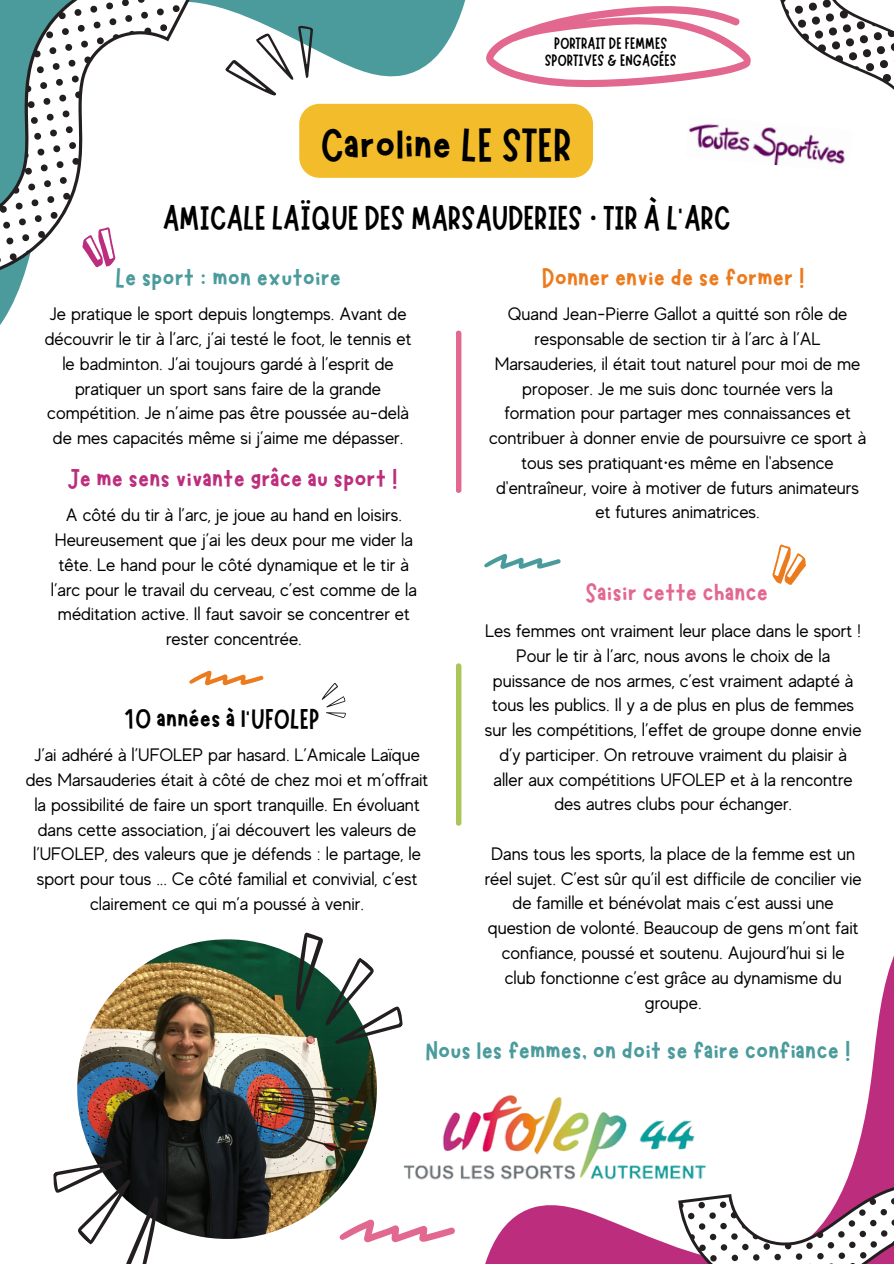
<style>
.page{position:relative;width:894px;height:1264px;background:#fff}
.page>*{position:absolute;margin:0;border:0;box-sizing:border-box;transform-origin:0 0}
.t1{font:48px "Marykate";color:#000}
.t2{font:34.5px "Marykate";letter-spacing:-.01em;color:#000}
.t3{font:28.5px "Marykate";color:#4b9b9d}
.t4{font:28.5px "Marykate";color:#bc2e7d}
.t5{font:28.5px "Marykate";color:#ec7b1d}
.t6{font:28.5px "Marykate";color:#000}
.t7{font:28.5px "Marykate";color:#e26890}
.t8{font:18px/24.8px "MADE Evolve Sans";color:#000;text-align:center}
.t9{font:16.5px/16.8px "Marykate";color:#000;text-align:center}
.s1{font-family:"Noto Sans"}
</style>
<div class="page">
<svg style="left:77px;top:800px;width:816px;height:463px"></svg>
<svg style="left:0;top:0;width:207px;height:325px"></svg>
<svg style="left:780px;top:0;width:113px;height:89px"></svg>
<svg style="left:677px;top:1181px;width:216px;height:82px"></svg>
<img style="left:77px;top:939px;width:300px;height:299px;border-radius:50%">
<svg style="left:53px;top:1132px;width:137px;height:131px"></svg>
<img style="left:397px;top:1083px;width:314px;height:117px">
<svg style="left:220px;top:0;width:531px;height:178px"></svg>
<svg style="left:339px;top:1219px;width:116px;height:23px"></svg>
<svg style="left:77px;top:222px;width:51px;height:51px"></svg>
<svg style="left:456px;top:330px;width:5px;height:163px"></svg>
<img style="left:685px;top:115px;width:160px;height:57px">
<svg style="left:263px;top:923px;width:157px;height:145px"></svg>
<svg style="left:455px;top:663px;width:6px;height:162px"></svg>
<svg style="left:321px;top:683px;width:25px;height:35px"></svg>
<svg style="left:189px;top:670px;width:75px;height:15px"></svg>
<svg style="left:484px;top:554px;width:77px;height:15px"></svg>
<svg style="left:772px;top:544px;width:34px;height:41px"></svg>
<p class="t9" style="left:544px;top:33px;width:134px">PORTRAIT DE FEMMES<br>SPORTIVES &amp; ENGAGÉES</p>
<p class="t1" style="left:320px;top:114px;width:253px">Caroline LE STER</p>
<p class="t2" style="left:163px;top:195px;width:569px">AMICALE LAÏQUE DES MARSAUDERIES <span class="s1">·</span> TIR À L’ARC</p>
<h4 class="t3" style="left:115px;top:259px;width:227px">Le sport : mon exutoire</h4>
<p class="t8" style="left:45px;top:302px;width:368px">Je pratique le sport depuis longtemps. Avant de découvrir le tir à l’arc, j’ai testé le foot, le tennis et le badminton. J’ai toujours gardé à l’esprit de pratiquer un sport sans faire de la grande compétition. Je n’aime pas être poussée au-delà de mes capacités même si j’aime me dépasser.</p>
<p class="t4" style="left:67px;top:460px;width:332px">Je me sens vivante grâce au sport !</p>
<h2 class="t8" style="left:51px;top:503px;width:367px">A côté du tir à l’arc, je joue au hand en loisirs.<br>Heureusement que j’ai les deux pour me vider la tête. Le hand pour le côté dynamique et le tir à l’arc pour le travail du cerveau, c’est comme de la méditation active. Il faut savoir se concentrer et rester concentrée.</h2>
<h3 class="t6" style="left:124px;top:700px;width:197px">10 années à l’UFOLEP</h3>
<h3 class="t8" style="left:26px;top:743px;width:404px">J’ai adhéré à l’UFOLEP par hasard. L’Amicale Laïque des Marsauderies était à côté de chez moi et m’offrait la possibilité de faire un sport tranquille. En évoluant dans cette association, j’ai découvert les valeurs de l’UFOLEP, des valeurs que je défends : le partage, le sport pour tous ... Ce côté familial et convivial, c’est clairement ce qui m’a poussé à venir.</h3>
<p class="t5" style="left:541px;top:259px;width:264px">Donner envie de se former !</p>
<p class="t8" style="left:489px;top:302px;width:378px">Quand Jean-Pierre Gallot a quitté son rôle de responsable de section tir à l’arc à l’AL Marsauderies, il était tout naturel pour moi de me proposer. Je me suis donc tournée vers la formation pour partager mes connaissances et contribuer à donner envie de poursuivre ce sport à tous ses pratiquant<span class="s1">·</span>es même en l'absence d'entraîneur, voire à motiver de futurs animateurs et futures animatrices.</p>
<p class="t7" style="left:585px;top:574px;width:184px">Saisir cette chance</p>
<h3 class="t8" style="left:484px;top:618px;width:378px">Les femmes ont vraiment leur place dans le sport !<br>Pour le tir à l’arc, nous avons le choix de la puissance de nos armes, c’est vraiment adapté à tous les publics. Il y a de plus en plus de femmes sur les compétitions, l’effet de groupe donne envie d’y participer. On retrouve vraiment du plaisir à aller aux compétitions UFOLEP et à la rencontre des autres clubs pour échanger.</h3>
<p class="t8" style="left:484px;top:841px;width:378px">Dans tous les sports, la place de la femme est un réel sujet. C’est sûr qu’il est difficile de concilier vie de famille et bénévolat mais c’est aussi une question de volonté. Beaucoup de gens m’ont fait confiance, poussé et soutenu. Aujourd’hui si le club fonctionne c’est grâce au dynamisme du groupe.</p>
<p class="t3" style="left:425px;top:1032px;width:426px">Nous les femmes, on doit se faire confiance !</p>
</div>
